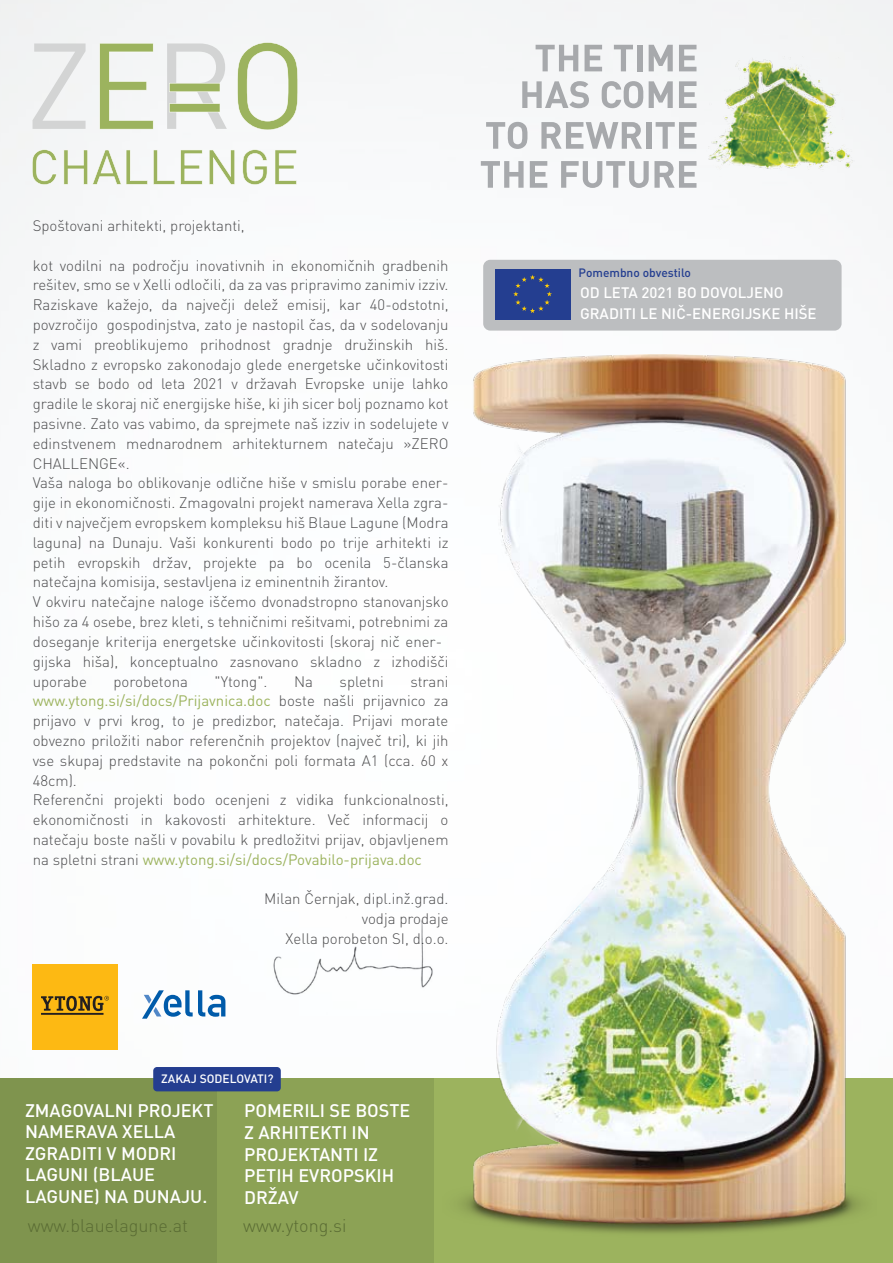
<style>
.page{position:relative;width:893px;height:1263px;background:#fff}
.page>*{position:absolute;margin:0;border:0;box-sizing:border-box;transform-origin:0 0}
.t1{font:500 18px/21.6px "DIN Pro";color:#fff}
.t2{font:300 18px "DIN Pro";color:#596b33}
.t3{font:300 15px/19.8px "DIN Pro";color:#4d4d4f}
.t4{font:500 15px/21px "DIN Pro";color:#fff}
.t5{font:500 12px "DIN Pro";color:#243e90}
.t6{font:500 12px "DIN Pro";color:#fff}
.s1{font-weight:400;color:#9cb35e}
</style>
<div class="page">
<img style="left:0;top:0;width:893px;height:1079px">
<div style="left:0;top:1079px;width:893px;height:184px;background:#9cb35e"></div>
<div style="left:0;top:1078px;width:217px;height:185px;background:#7f944e"></div>
<div style="left:217px;top:1078px;width:217px;height:185px;background:#8ca255"></div>
<img style="left:443px;top:354px;width:433px;height:880px">
<svg style="left:32px;top:42px;width:266px;height:143px"></svg>
<div style="left:483px;top:260px;width:359px;height:71px;background:#bcbec0;border-radius:7px"></div>
<div style="left:495px;top:269px;width:75px;height:50px;background:#243e90"></div>
<svg style="left:513px;top:275px;width:39px;height:38px"></svg>
<div style="left:33px;top:964px;width:85px;height:85px;background:#fdb913"></div>
<hr style="left:41px;top:1013px;width:63px;height:2px;background:#231f20">
<svg style="left:41px;top:996px;width:68px;height:15px"></svg>
<div style="left:153px;top:1067px;width:128px;height:24px;background:#243e90;border-radius:4px"></div>
<svg style="left:481px;top:161px;width:43px;height:27px"></svg>
<svg style="left:530px;top:161px;width:17px;height:27px"></svg>
<svg style="left:561px;top:161px;width:135px;height:27px"></svg>
<svg style="left:486px;top:122px;width:41px;height:27px"></svg>
<svg style="left:541px;top:122px;width:101px;height:27px"></svg>
<div style="left:646px;top:122px;width:5px;height:27px;background:#a7a9ac"></div>
<svg style="left:656px;top:122px;width:40px;height:27px"></svg>
<svg style="left:522px;top:81px;width:67px;height:27px"></svg>
<svg style="left:602px;top:81px;width:41px;height:27px"></svg>
<svg style="left:649px;top:81px;width:24px;height:27px"></svg>
<svg style="left:679px;top:81px;width:17px;height:27px"></svg>
<svg style="left:536px;top:45px;width:42px;height:26px"></svg>
<svg style="left:585px;top:45px;width:17px;height:26px"></svg>
<svg style="left:614px;top:45px;width:19px;height:26px"></svg>
<div style="left:637px;top:45px;width:5px;height:26px;background:#a7a9ac"></div>
<svg style="left:649px;top:45px;width:24px;height:26px"></svg>
<svg style="left:679px;top:45px;width:17px;height:26px"></svg>
<img style="left:707px;top:57px;width:147px;height:119px">
<svg style="left:142px;top:990px;width:83px;height:29px"></svg>
<img style="left:260px;top:909px;width:191px;height:110px">
<p class="t3" style="left:33px;top:215px;width:214px">Spoštovani arhitekti, projektanti,</p>
<p class="t3" style="left:33px;top:255px;width:417px">kot vodilni na področju inovativnih in ekonomičnih gradbenih rešitev, smo se v Xelli odločili, da za vas pripravimo zanimiv izziv.<br>Raziskave kažejo, da največji delež emisij, kar 40-odstotni, povzročijo gospodinjstva, zato je nastopil čas, da v sodelovanju z vami preoblikujemo prihodnost gradnje družinskih hiš.<br>Skladno z evropsko zakonodajo glede energetske učinkovitosti stavb se bodo od leta 2021 v državah Evropske unije lahko gradile le skoraj nič energijske hiše, ki jih sicer bolj poznamo kot pasivne. Zato vas vabimo, da sprejmete naš izziv in sodelujete v edinstvenem mednarodnem arhitekturnem natečaju »ZERO CHALLENGE«.<br>Vaša naloga bo oblikovanje odlične hiše v smislu porabe ener&shy;gije in ekonomičnosti. Zmagovalni projekt namerava Xella zgra&shy;diti v največjem evropskem kompleksu hiš Blaue Lagune (Modra laguna) na Dunaju. Vaši konkurenti bodo po trije arhitekti iz petih evropskih držav, projekte pa bo ocenila 5-članska natečajna komisija, sestavljena iz eminentnih žirantov.<br>V okviru natečajne naloge iščemo dvonadstropno stanovanjsko hišo za 4 osebe, brez kleti, s tehničnimi rešitvami, potrebnimi za doseganje kriterija energetske učinkovitosti (skoraj nič ener&shy;gijska hiša), konceptualno zasnovano skladno z izhodišči uporabe</p>
<p class="t3" style="left:33px;top:670px;width:417px;text-indent:378px">strani <span class="s1">www.ytong.si/si/docs/Prijavnica.doc</span> boste našli prijavnico za prijavo v prvi krog, to je predizbor, natečaja. Prijavi morate obvezno priložiti nabor referenčnih projektov (največ tri), ki jih vse skupaj predstavite na pokončni poli formata A1 (cca. 60 x 48cm).<br>Referenčni projekti bodo ocenjeni z vidika funkcionalnosti, ekonomičnosti in kakovosti arhitekture. Več informacij o natečaju boste našli v povabilu k predložitvi prijav, objavljenem na spletni strani <span class="s1">www.ytong.si/si/docs/Povabilo-prijava.doc</span></p>
<p class="t3" style="left:264px;top:888px;width:186px;text-align:right">Milan Černjak, dipl.inž.grad. vodja prodaje<br>Xella porobeton SI, d.o.o.</p>
<p class="t3" style="left:113px;top:670px;width:76px">porobetona</p>
<p class="t3" style="left:215px;top:670px;width:54px">"Ytong".</p>
<p class="t3" style="left:294px;top:670px;width:20px">Na</p>
<p class="t3" style="left:340px;top:670px;width:46px">spletni</p>
<p class="t6" style="left:161px;top:1071px;width:114px">ZAKAJ SODELOVATI?</p>
<p class="t1" style="left:25px;top:1098px;width:190px">ZMAGOVALNI PROJEKT<br>NAMERAVA XELLA<br>ZGRADITI V MODRI<br>LAGUNI (BLAUE<br>LAGUNE) NA DUNAJU.</p>
<p class="t1" style="left:244px;top:1099px;width:168px">POMERILI SE BOSTE<br>Z ARHITEKTI IN<br>PROJEKTANTI IZ<br>PETIH EVROPSKIH<br>DRŽAV</p>
<p class="t2" style="left:28px;top:1213px;width:162px">www.blauelagune.at</p>
<p class="t2" style="left:243px;top:1213px;width:105px">www.ytong.si</p>
<p class="t5" style="left:579px;top:265px;width:114px">Pomembno obvestilo</p>
<p class="t4" style="left:580px;top:281px;width:238px">OD LETA 2021 BO DOVOLJENO<br>GRADITI LE NIČ-ENERGIJSKE HIŠE</p>
</div>
